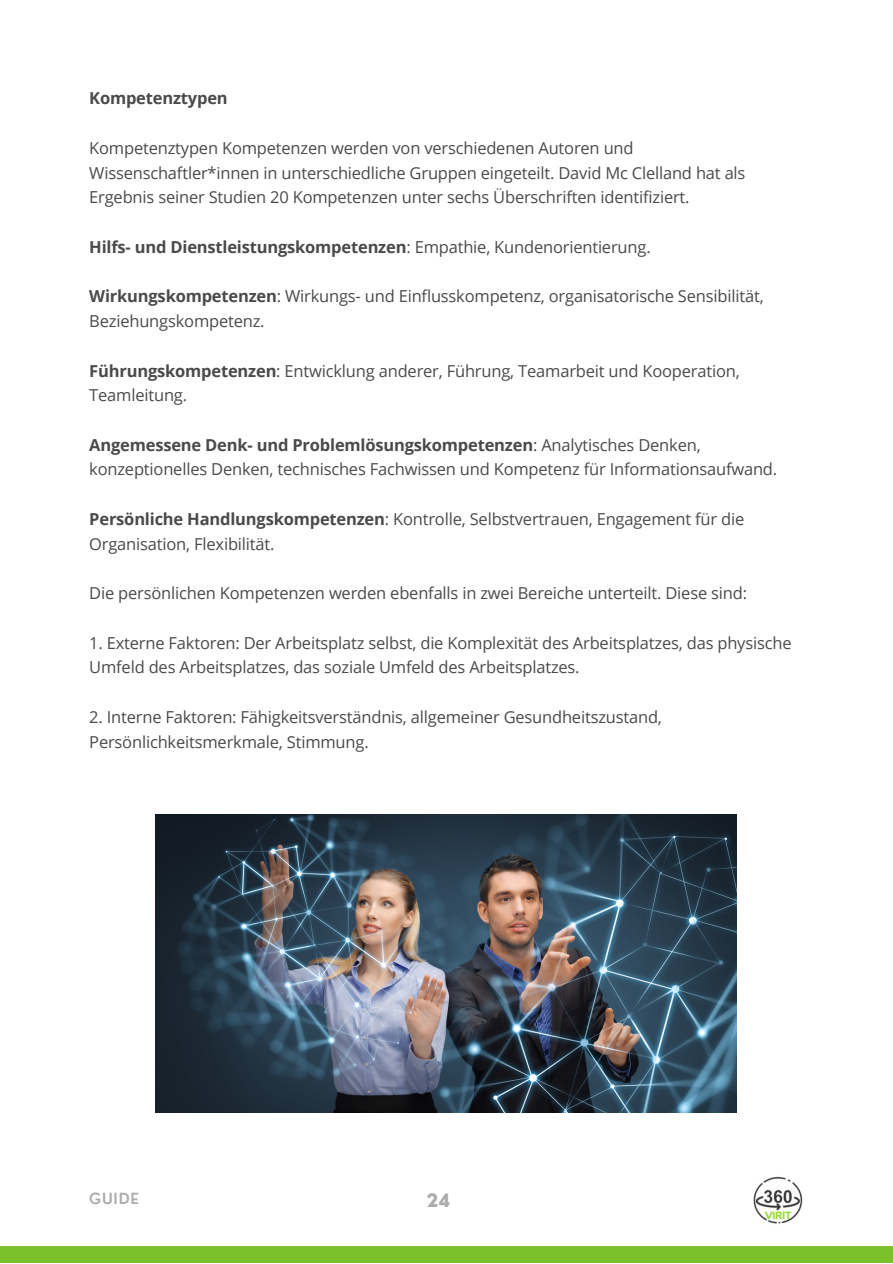
<style>
.page{position:relative;width:893px;height:1264px;background:#fff}
.page>*{position:absolute;margin:0;border:0;box-sizing:border-box;transform-origin:0 0}
.t1{font:800 18px "Nourd";color:#adadad}
.t2{font:16.5px/24.8px "Open Sans";letter-spacing:-.01em;color:#4a4a4a}
.t3{font:700 16.5px "Open Sans";letter-spacing:-.01em;color:#4a4a4a}
.t4{font:600 15px "Nourd";letter-spacing:.055em;color:#adadad}
.s1{font-weight:400}
.s2{font-weight:700}
</style>
<div class="page">
<div style="left:0;top:1246px;width:892px;height:16px;background:#7cc02c"></div>
<img style="left:155px;top:814px;width:581px;height:297px">
<img style="left:753px;top:1176px;width:50px;height:48px">
<p class="t3" style="left:89px;top:87px;width:140px">Kompetenztypen</p>
<p class="t2" style="left:89px;top:135px;width:657px">Kompetenztypen Kompetenzen werden von verschiedenen Autoren und<br>Wissenschaftler*innen in unterschiedliche Gruppen eingeteilt. David Mc Clelland hat als<br>Ergebnis seiner Studien 20 Kompetenzen unter sechs Überschriften identifiziert.</p>
<p class="t3" style="left:89px;top:235px;width:563px">Hilfs- und Dienstleistungskompetenzen<span class="s1">: Empathie, Kundenorientierung.</span></p>
<p class="t2" style="left:89px;top:283px;width:676px"><span class="s2">Wirkungskompetenzen</span>: Wirkungs- und Einflusskompetenz, organisatorische Sensibilität,<br>Beziehungskompetenz.</p>
<p class="t2" style="left:89px;top:358px;width:652px"><span class="s2">Führungskompetenzen</span>: Entwicklung anderer, Führung, Teamarbeit und Kooperation,<br>Teamleitung.</p>
<p class="t2" style="left:89px;top:432px;width:689px"><span class="s2">Angemessene Denk- und Problemlösungskompetenzen</span>: Analytisches Denken, konzeptionelles Denken, technisches Fachwissen und Kompetenz für Informationsaufwand.</p>
<p class="t2" style="left:89px;top:506px;width:656px"><span class="s2">Persönliche Handlungskompetenzen</span>: Kontrolle, Selbstvertrauen, Engagement für die<br>Organisation, Flexibilität.</p>
<p class="t2" style="left:89px;top:580px;width:659px">Die persönlichen Kompetenzen werden ebenfalls in zwei Bereiche unterteilt. Diese sind:</p>
<p class="t2" style="left:89px;top:630px;width:703px">1. Externe Faktoren: Der Arbeitsplatz selbst, die Komplexität des Arbeitsplatzes, das physische<br>Umfeld des Arbeitsplatzes, das soziale Umfeld des Arbeitsplatzes.</p>
<p class="t2" style="left:89px;top:704px;width:574px">2. Interne Faktoren: Fähigkeitsverständnis, allgemeiner Gesundheitszustand,<br>Persönlichkeitsmerkmale, Stimmung.</p>
<p class="t4" style="left:89px;top:1189px;width:51px">GUIDE</p>
<p class="t1" style="left:426px;top:1188px;width:26px">24</p>
</div>
